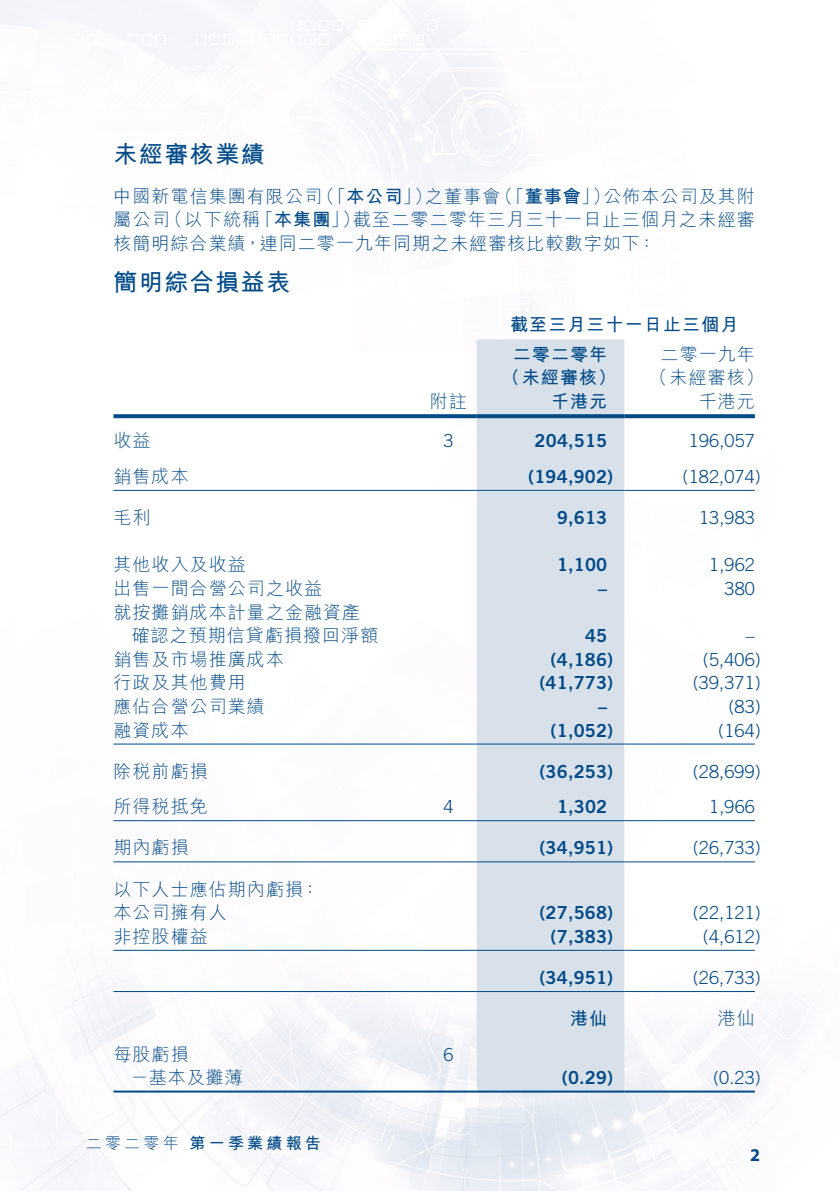
<style>
.page{position:relative;width:840px;height:1191px;background:#fff}
.page>*{position:absolute;margin:0;border:0;box-sizing:border-box;transform-origin:0 0}
.t1{font:700 24px "M Hei HK";letter-spacing:.06em;color:#004a87}
.t2{font:300 18px/23.6px "M Hei HK";letter-spacing:.06em;color:#004a87}
.t3{font:300 18px "Trade Gothic LT Std";letter-spacing:.01em;color:#004a87}
.t4{font:18px "Trade Gothic LT Std Bd 2";letter-spacing:.01em;color:#004a87}
.t5{font:700 18px "M Hei HK";letter-spacing:.06em;color:#004a87}
.t6{font:700 18px "Myriad Pro";color:#004a87}
.t7{font:700 16px "M Hei HK";letter-spacing:.2em;color:#004a87}
.t8{font:300 16px "M Hei HK";letter-spacing:.2em;color:#004a87}
.s1{font-weight:700}
</style>
<div class="page">
<img style="left:0;top:0;width:787px;height:1191px">
<div style="left:476px;top:339px;width:148px;height:751px;background:#d8e0ea"></div>
<svg style="left:113px;top:414px;width:307px;height:4px"></svg>
<svg style="left:420px;top:414px;width:56px;height:4px"></svg>
<svg style="left:476px;top:414px;width:148px;height:4px"></svg>
<svg style="left:624px;top:414px;width:130px;height:4px"></svg>
<hr style="left:113px;top:490px;width:307px;height:1px;background:#004a87">
<hr style="left:420px;top:490px;width:56px;height:1px;background:#004a87">
<hr style="left:476px;top:490px;width:148px;height:1px;background:#004a87">
<hr style="left:624px;top:490px;width:130px;height:1px;background:#004a87">
<hr style="left:113px;top:743px;width:307px;height:1px;background:#004a87">
<hr style="left:420px;top:743px;width:56px;height:1px;background:#004a87">
<hr style="left:476px;top:743px;width:148px;height:1px;background:#004a87">
<hr style="left:624px;top:743px;width:130px;height:1px;background:#004a87">
<hr style="left:113px;top:820px;width:307px;height:1px;background:#004a87">
<hr style="left:420px;top:820px;width:56px;height:1px;background:#004a87">
<hr style="left:476px;top:820px;width:148px;height:1px;background:#004a87">
<hr style="left:624px;top:820px;width:130px;height:1px;background:#004a87">
<hr style="left:113px;top:861px;width:307px;height:1px;background:#004a87">
<hr style="left:420px;top:861px;width:56px;height:1px;background:#004a87">
<hr style="left:476px;top:861px;width:148px;height:1px;background:#004a87">
<hr style="left:624px;top:861px;width:130px;height:1px;background:#004a87">
<hr style="left:113px;top:949px;width:307px;height:1px;background:#004a87">
<hr style="left:420px;top:949px;width:56px;height:1px;background:#004a87">
<hr style="left:476px;top:949px;width:148px;height:1px;background:#004a87">
<hr style="left:624px;top:949px;width:130px;height:1px;background:#004a87">
<hr style="left:113px;top:991px;width:307px;height:1px;background:#004a87">
<hr style="left:420px;top:991px;width:56px;height:1px;background:#004a87">
<hr style="left:476px;top:991px;width:148px;height:1px;background:#004a87">
<hr style="left:624px;top:991px;width:130px;height:1px;background:#004a87">
<hr style="left:113px;top:1090px;width:307px;height:2px;background:#004a87">
<hr style="left:420px;top:1090px;width:56px;height:2px;background:#004a87">
<hr style="left:476px;top:1090px;width:148px;height:2px;background:#004a87">
<hr style="left:624px;top:1090px;width:130px;height:2px;background:#004a87">
<h1 class="t1" style="left:113px;top:137px;width:153px">未經審核業績</h1>
<p class="t2" style="left:113px;top:184px;width:210px">中國新電信集團有限公司</p>
<p class="t2" style="left:495px;top:184px;width:117px">（「<span class="s1">董事會</span>」）</p>
<p class="t2" style="left:317px;top:184px;width:117px">（「<span class="s1">本公司</span>」）</p>
<p class="t2" style="left:603px;top:184px;width:153px">公佈本公司及其附</p>
<p class="t2" style="left:425px;top:184px;width:77px">之董事會</p>
<p class="t2" style="left:164px;top:208px;width:97px">（以下統稱</p>
<p class="t2" style="left:256px;top:208px;width:106px">「<span class="s1">本集團</span>」）</p>
<p class="t2" style="left:353px;top:208px;width:403px">截至二零二零年三月三十一日止三個月之未經審</p>
<p class="t2" style="left:113px;top:208px;width:543px">屬公司<br>核簡明綜合業績，連同二零一九年同期之未經審核比較數字如下：</p>
<h1 class="t1" style="left:113px;top:265px;width:178px">簡明綜合損益表</h1>
<p class="t5" style="left:510px;top:312px;width:229px">截至三月三十一日止三個月</p>
<p class="t2" style="left:660px;top:342px;width:96px">二零一九年</p>
<p class="t5" style="left:512px;top:341px;width:96px">二零二零年</p>
<p class="t5" style="left:501px;top:365px;width:116px">（未經審核）</p>
<p class="t2" style="left:649px;top:366px;width:116px">（未經審核(</p>
<p class="t2" style="left:429px;top:389px;width:39px">附註</p>
<p class="t5" style="left:550px;top:388px;width:58px">千港元</p>
<p class="t2" style="left:698px;top:389px;width:58px">千港元</p>
<p class="t2" style="left:113px;top:429px;width:39px">收益</p>
<p class="t3" style="left:443px;top:430px;width:12px">3</p>
<p class="t4" style="left:534px;top:430px;width:74px">204,515</p>
<p class="t3" style="left:688px;top:430px;width:67px">196,057</p>
<p class="t2" style="left:113px;top:464px;width:77px">銷售成本</p>
<p class="t4" style="left:528px;top:465px;width:86px">)194,902(</p>
<p class="t3" style="left:682px;top:466px;width:80px">)182,074(</p>
<p class="t2" style="left:113px;top:505px;width:39px">毛利</p>
<p class="t4" style="left:556px;top:506px;width:52px">9,613</p>
<p class="t3" style="left:698px;top:507px;width:57px">13,983</p>
<p class="t2" style="left:113px;top:552px;width:134px">其他收入及收益</p>
<p class="t4" style="left:556px;top:554px;width:52px">1,100</p>
<p class="t3" style="left:708px;top:554px;width:47px">1,962</p>
<p class="t2" style="left:113px;top:576px;width:248px">出售一間合營公司之收益<br>就按攤銷成本計量之金融資產</p>
<p class="t4" style="left:598px;top:577px;width:10px">–</p>
<p class="t3" style="left:724px;top:578px;width:32px">380</p>
<p class="t2" style="left:131px;top:623px;width:248px">確認之預期信貸虧損撥回淨額</p>
<p class="t4" style="left:584px;top:624px;width:24px">45</p>
<p class="t3" style="left:745px;top:625px;width:10px">–</p>
<p class="t2" style="left:113px;top:647px;width:172px">銷售及市場推廣成本</p>
<p class="t4" style="left:550px;top:648px;width:64px">)4,186(</p>
<p class="t3" style="left:702px;top:648px;width:59px">)5,406(</p>
<p class="t2" style="left:113px;top:670px;width:134px">行政及其他費用</p>
<p class="t4" style="left:539px;top:672px;width:75px">)41,773(</p>
<p class="t3" style="left:692px;top:672px;width:70px">)39,371(</p>
<p class="t2" style="left:113px;top:694px;width:153px">應佔合營公司業績</p>
<p class="t4" style="left:598px;top:695px;width:10px">–</p>
<p class="t3" style="left:728px;top:696px;width:34px">)83(</p>
<p class="t2" style="left:113px;top:718px;width:77px">融資成本</p>
<p class="t4" style="left:550px;top:719px;width:64px">)1,052(</p>
<p class="t3" style="left:717px;top:719px;width:44px">)164(</p>
<p class="t2" style="left:113px;top:759px;width:96px">除稅前虧損</p>
<p class="t4" style="left:539px;top:760px;width:75px">)36,253(</p>
<p class="t3" style="left:692px;top:760px;width:70px">)28,699(</p>
<p class="t2" style="left:113px;top:794px;width:96px">所得稅抵免</p>
<p class="t3" style="left:443px;top:796px;width:12px">4</p>
<p class="t4" style="left:556px;top:795px;width:52px">1,302</p>
<p class="t3" style="left:708px;top:796px;width:47px">1,966</p>
<p class="t2" style="left:113px;top:835px;width:77px">期內虧損</p>
<p class="t2" style="left:113px;top:877px;width:207px">以下人士應佔期內虧損：</p>
<p class="t4" style="left:539px;top:837px;width:75px">)34,951(</p>
<p class="t3" style="left:692px;top:837px;width:70px">)26,733(</p>
<p class="t2" style="left:113px;top:900px;width:115px">本公司擁有人</p>
<p class="t4" style="left:539px;top:901px;width:75px">)27,568(</p>
<p class="t3" style="left:692px;top:902px;width:70px">)22,121(</p>
<p class="t2" style="left:113px;top:924px;width:96px">非控股權益</p>
<p class="t4" style="left:550px;top:925px;width:64px">)7,383(</p>
<p class="t3" style="left:702px;top:925px;width:59px">)4,612(</p>
<p class="t4" style="left:539px;top:966px;width:75px">)34,951(</p>
<p class="t3" style="left:692px;top:967px;width:70px">)26,733(</p>
<p class="t5" style="left:570px;top:1005px;width:39px">港仙</p>
<p class="t2" style="left:717px;top:1006px;width:39px">港仙</p>
<p class="t2" style="left:113px;top:1042px;width:77px">每股虧損</p>
<p class="t3" style="left:443px;top:1043px;width:12px">6</p>
<p class="t2" style="left:130px;top:1065px;width:114px">－基本及攤薄</p>
<p class="t4" style="left:561px;top:1066px;width:53px">)0.29(</p>
<p class="t3" style="left:712px;top:1067px;width:49px">)0.23(</p>
<p class="t8" style="left:86px;top:1134px;width:94px">二零二零年</p>
<p class="t7" style="left:189px;top:1131px;width:133px">第一季業績報告</p>
<p class="t6" style="left:749px;top:1143px;width:11px">2</p>
</div>
